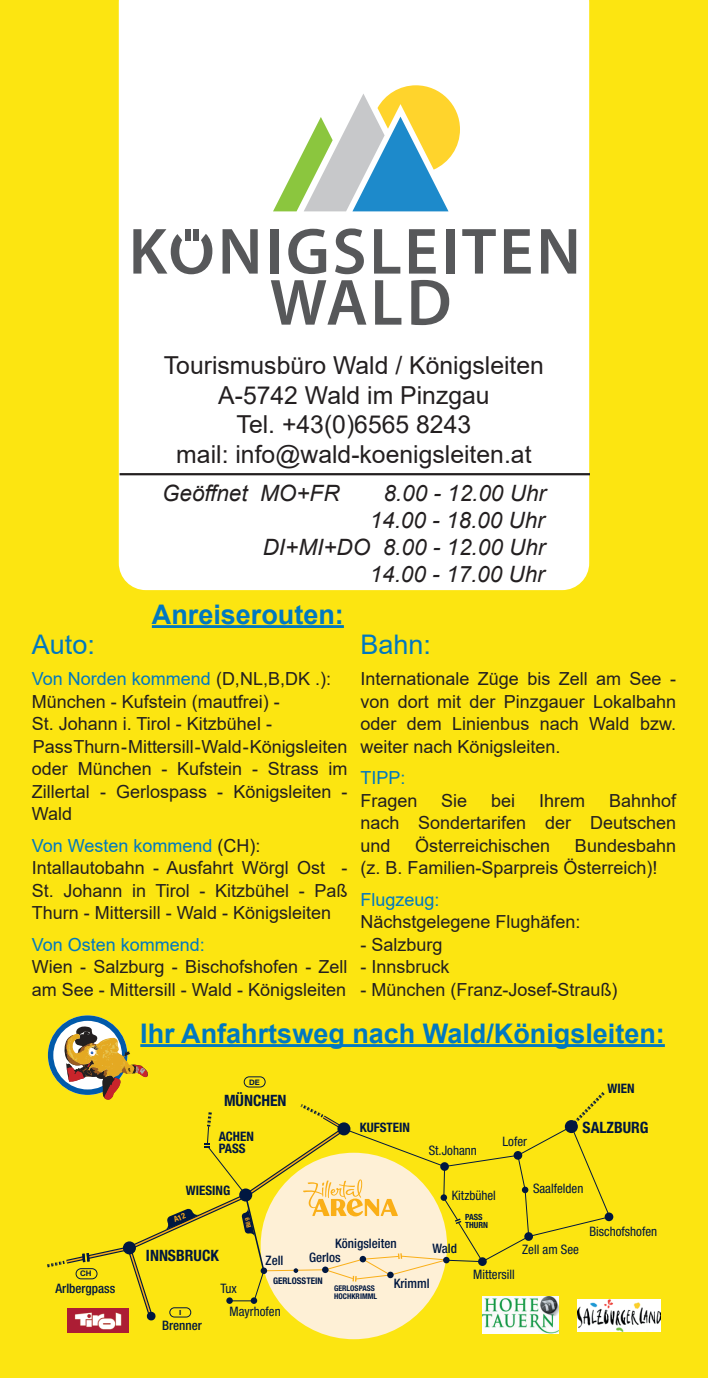
<style>
.page{position:relative;width:708px;height:1378px;background:#fce511}
.page>*{position:absolute;margin:0;border:0;box-sizing:border-box;transform-origin:0 0}
.t1{font:700 27px "Arial";color:#0078c0}
.t2{font:27px "Arial";color:#0078c0}
.t3{font:24.75px/29.7px "Arial";color:#231f20;text-align:center}
.t4{font:italic 22.5px/27px "Arial";color:#231f20;text-align:right}
.t5{font:18px/22.5px "Arial";color:#231f20}
.t6{font:18px "Arial";color:#0078c0}
.t7{font:700 condensed 15.75px "Helvetica Neue LT Pro";color:#001740}
.t8{font:condensed 13.05px "Helvetica Neue LT Pro";color:#001740}
.t9{font:500 condensed 13.05px "Helvetica Neue LT Pro";color:#001740}
.t10{font:700 condensed 13.05px/11.7px "Helvetica Neue LT Pro";color:#001740}
.t11{font:700 condensed 9.22px "Helvetica Neue LT Pro";color:#001740}
.t12{font:700 condensed 8.55px/8.1px "Helvetica Neue LT Pro";color:#001740}
.t13{font:700 condensed 7.88px/7.9px "Helvetica Neue LT Pro";color:#001740}
.t14{font:700 7.65px "Helvetica Neue";color:#001740}
.t15{font:700 6.98px "Helvetica Neue";color:#001740;scale:1.1 1}
.s1{color:#0078c0}
</style>
<div class="page">
<div style="left:119px;top:0;width:470px;height:590px;background:#fff"></div>
<hr style="left:152px;top:625px;width:192px;height:3px;background:#0078c0">
<img style="left:67px;top:1321px;width:62px;height:11px">
<hr style="left:140px;top:1044px;width:525px;height:3px;background:#0078c0">
<img style="left:577px;top:1299px;width:83px;height:32px">
<hr style="left:120px;top:473px;width:470px;height:2px;background:#231f20">
<svg style="left:223px;top:229px;width:35px;height:45px;background:#9b9c9d"></svg>
<div style="left:270px;top:229px;width:8px;height:45px;background:#57585a"></div>
<svg style="left:288px;top:229px;width:38px;height:45px;background:#adadae"></svg>
<svg style="left:335px;top:228px;width:29px;height:46px"></svg>
<svg style="left:374px;top:229px;width:26px;height:45px"></svg>
<svg style="left:409px;top:229px;width:27px;height:45px"></svg>
<div style="left:446px;top:229px;width:8px;height:45px;background:#57585a"></div>
<svg style="left:462px;top:229px;width:34px;height:45px;background:#c4c4c5"></svg>
<svg style="left:504px;top:229px;width:27px;height:45px"></svg>
<svg style="left:541px;top:229px;width:36px;height:45px;background:#9c9d9e"></svg>
<svg style="left:271px;top:280px;width:95px;height:45px;background:#b2b2b3"></svg>
<svg style="left:375px;top:280px;width:26px;height:45px"></svg>
<svg style="left:411px;top:280px;width:38px;height:45px;background:#a5a6a7"></svg>
<svg style="left:133px;top:229px;width:79px;height:45px;background:#b5b5b6"></svg>
<div style="left:185px;top:229px;width:6px;height:11px;background:#57585a"></div>
<div style="left:193px;top:229px;width:5px;height:11px;background:#57585a"></div>
<svg style="left:273px;top:85px;width:187px;height:126px;background:#c0d3bb"></svg>
<div style="left:261px;top:1152px;width:186px;height:187px;background:#fef0d6;border-radius:50%"></div>
<div style="left:605px;top:1212px;width:8px;height:9px;background:#001740;border-radius:50%"></div>
<img style="left:483px;top:1321px;width:75px;height:12px">
<svg style="left:47px;top:1015px;width:563px;height:306px"></svg>
<h2 class="t3" style="left:164px;top:350px;width:382px">Tourismusbüro Wald / Königsleiten<br>A-5742 Wald im Pinzgau<br>Tel. +43(0)6565 8243<br>mail: info@wald-koenigsleiten.at</h2>
<p class="t4" style="left:162px;top:480px;width:179px">Geöffnet MO+FR</p>
<p class="t4" style="left:263px;top:480px;width:285px">8.00 - 12.00 Uhr<br>14.00 - 18.00 Uhr<br>DI+MI+DO 8.00 - 12.00 Uhr<br>14.00 - 17.00 Uhr</p>
<h1 class="t1" style="left:152px;top:595px;width:194px">Anreiserouten:</h1>
<h1 class="t2" style="left:32px;top:625px;width:65px">Auto:</h1>
<p class="t5" style="left:32px;top:667px;width:317px"><span class="s1">Von Norden kommend</span> (D,NL,B,DK .):<br>München - Kufstein (mautfrei) -<br>St. Johann i. Tirol - Kitzbühel -<br>Pass Thurn - Mittersill - Wald - Königsleiten oder München - Kufstein - Strass im<br>Zillertal - Gerlospass - Königsleiten -<br>Wald</p>
<p class="t5" style="left:32px;top:834px;width:317px"><span class="s1">Von Westen kommend</span> (CH):<br>Intallautobahn - Ausfahrt Wörgl Ost - St. Johann in Tirol - Kitzbühel - Paß Thurn - Mittersill - Wald - Königsleiten</p>
<p class="t6" style="left:32px;top:932px;width:175px">Von Osten kommend:</p>
<p class="t5" style="left:32px;top:955px;width:317px">Wien - Salzburg - Bischofshofen - Zell am See - Mittersill - Wald - Königsleiten</p>
<h1 class="t2" style="left:360px;top:625px;width:72px">Bahn:</h1>
<p class="t5" style="left:360px;top:667px;width:317px;text-align:justify">Internationale Züge bis Zell am See - von dort mit der Pinzgauer Lokalbahn oder dem Linienbus nach Wald bzw. weiter nach Königsleiten.</p>
<p class="t6" style="left:360px;top:765px;width:47px">TIPP:</p>
<p class="t5" style="left:360px;top:789px;width:59px">Fragen</p>
<p class="t5" style="left:441px;top:789px;width:28px">Sie</p>
<p class="t5" style="left:491px;top:789px;width:26px">bei</p>
<p class="t5" style="left:539px;top:789px;width:48px">Ihrem</p>
<p class="t5" style="left:360px;top:789px;width:317px;text-align:justify;text-indent:249px">Bahnhof nach Sondertarifen der Deutschen und</p>
<p class="t5" style="left:415px;top:834px;width:137px">Österreichischen</p>
<p class="t5" style="left:360px;top:834px;width:317px;text-indent:215px">Bundesbahn (z. B. Familien-Sparpreis Österreich)!</p>
<p class="t6" style="left:360px;top:887px;width:81px">Flugzeug:</p>
<p class="t5" style="left:360px;top:910px;width:222px">Nächstgelegene Flughäfen:</p>
<p class="t5" style="left:360px;top:933px;width:84px">- Salzburg</p>
<p class="t5" style="left:360px;top:955px;width:91px">- Innsbruck</p>
<p class="t5" style="left:360px;top:978px;width:259px">- München (Franz-Josef-Strauß)</p>
<h1 class="t1" style="left:140px;top:1014px;width:526px">Ihr Anfahrtsweg nach Wald/Königsleiten:</h1>
<p class="t14" style="left:80px;top:1267px;width:13px">CH</p>
<p class="t9" style="left:56px;top:1280px;width:61px">Arlbergpass</p>
<p class="t14" style="left:249px;top:1076px;width:12px">DE</p>
<p class="t7" style="left:224px;top:1090px;width:64px">MÜNCHEN</p>
<p class="t10" style="left:608px;top:1082px;width:29px">WIEN</p>
<p class="t10" style="left:219px;top:1131px;width:37px">ACHEN<br>PASS</p>
<p class="t10" style="left:186px;top:1184px;width:46px">WIESING</p>
<p class="t7" style="left:146px;top:1246px;width:74px">INNSBRUCK</p>
<p class="t8" style="left:221px;top:1281px;width:18px">Tux</p>
<p class="t10" style="left:360px;top:1121px;width:52px">KUFSTEIN</p>
<p class="t7" style="left:583px;top:1117px;width:68px">SALZBURG</p>
<p class="t8" style="left:502px;top:1133px;width:26px">Lofer</p>
<p class="t8" style="left:533px;top:1181px;width:52px">Saalfelden</p>
<p class="t8" style="left:589px;top:1223px;width:69px">Bischofshofen</p>
<p class="t8" style="left:522px;top:1242px;width:58px">Zell am See</p>
<p class="t8" style="left:429px;top:1142px;width:50px">St.Johann</p>
<p class="t8" style="left:452px;top:1187px;width:46px">Kitzbühel</p>
<p class="t12" style="left:465px;top:1213px;width:25px">PASS<br>THURN</p>
<p class="t9" style="left:335px;top:1235px;width:63px">Königsleiten</p>
<p class="t9" style="left:394px;top:1276px;width:37px">Krimml</p>
<p class="t9" style="left:432px;top:1240px;width:26px">Wald</p>
<p class="t9" style="left:309px;top:1250px;width:33px">Gerlos</p>
<p class="t9" style="left:266px;top:1252px;width:19px">Zell</p>
<p class="t8" style="left:473px;top:1266px;width:43px">Mittersill</p>
<p class="t11" style="left:273px;top:1275px;width:51px">GERLOSSTEIN</p>
<p class="t13" style="left:334px;top:1284px;width:45px">GERLOSPASS<br>HOCHKRIMML</p>
<p class="t15" style="left:179px;top:1306px;width:4px">I</p>
<p class="t9" style="left:162px;top:1318px;width:41px">Brenner</p>
<p class="t8" style="left:230px;top:1304px;width:53px">Mayrhofen</p>
</div>
